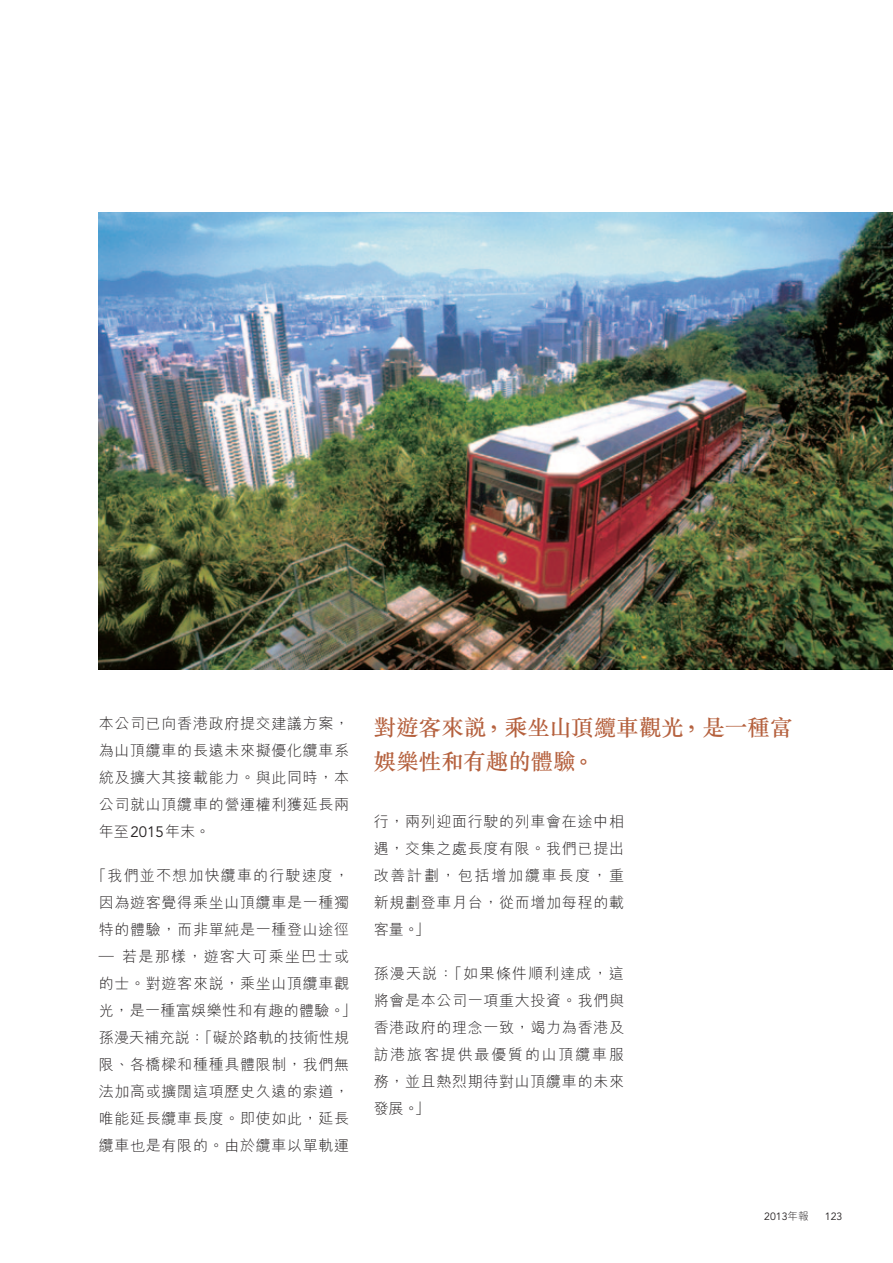
<style>
.page{position:relative;width:893px;height:1263px;background:#fff}
.page>*{position:absolute;margin:0;border:0;box-sizing:border-box;transform-origin:0 0}
.C_Call_out{font:500 22.5px/34.5px "M Sung HK";color:#b5613e}
.C_Body{font:300 15px/27px "M Hei HK";letter-spacing:.045em;color:#231f20;text-align:justify}
.t1{font:10.5px "Avenir";color:#231f20}
.s1{font-family:"Avenir";font-weight:400}
.s2{font-family:"M Hei HK";font-weight:300}
</style>
<div class="page">
<img style="left:99px;top:213px;width:794px;height:456px">
<p class="C_Body" style="left:99px;top:709px;width:252px">本公司已向香港政府提交建議方案，為山頂纜車的長遠未來擬優化纜車系統及擴大其接載能力。與此同時，本公司就山頂纜車的營運權利獲延長兩年至<span class="s1">2015</span>年末。</p>
<p class="C_Body" style="left:91px;top:861px;width:267px;text-align:center">「我們並不想加快纜車的行駛速度，因為遊客覺得乘坐山頂纜車是一種獨特的體驗，而非單純是一種登山途徑─ 若是那樣，遊客大可乘坐巴士或的士。對遊客來說，乘坐山頂纜車觀光，是一種富娛樂性和有趣的體驗。」孫漫天補充說：「礙於路軌的技術性規限、各橋樑和種種具體限制，我們無法加高或擴闊這項歷史久遠的索道，唯能延長纜車長度。即使如此，延長纜車也是有限的。由於纜車以單軌運</p>
<p class="C_Call_out" style="left:374px;top:709px;width:420px">對遊客來說，乘坐山頂纜車觀光，是一種富娛樂性和有趣的體驗。</p>
<p class="C_Body" style="left:374px;top:808px;width:252px">行，兩列迎面行駛的列車會在途中相遇，交集之處長度有限。我們已提出改善計劃，包括增加纜車長度，重新規劃登車月台，從而增加每程的載客量。」</p>
<p class="C_Body" style="left:374px;top:960px;width:252px">孫漫天說：「如果條件順利達成，這將會是本公司一項重大投資。我們與香港政府的理念一致，竭力為香港及訪港旅客提供最優質的山頂纜車服務，並且熱烈期待對山頂纜車的未來發展。」</p>
<p class="t1" style="left:764px;top:1211px;width:46px">2013<span class="s2">年報</span></p>
<p class="t1" style="left:825px;top:1211px;width:19px">123</p>
</div>
